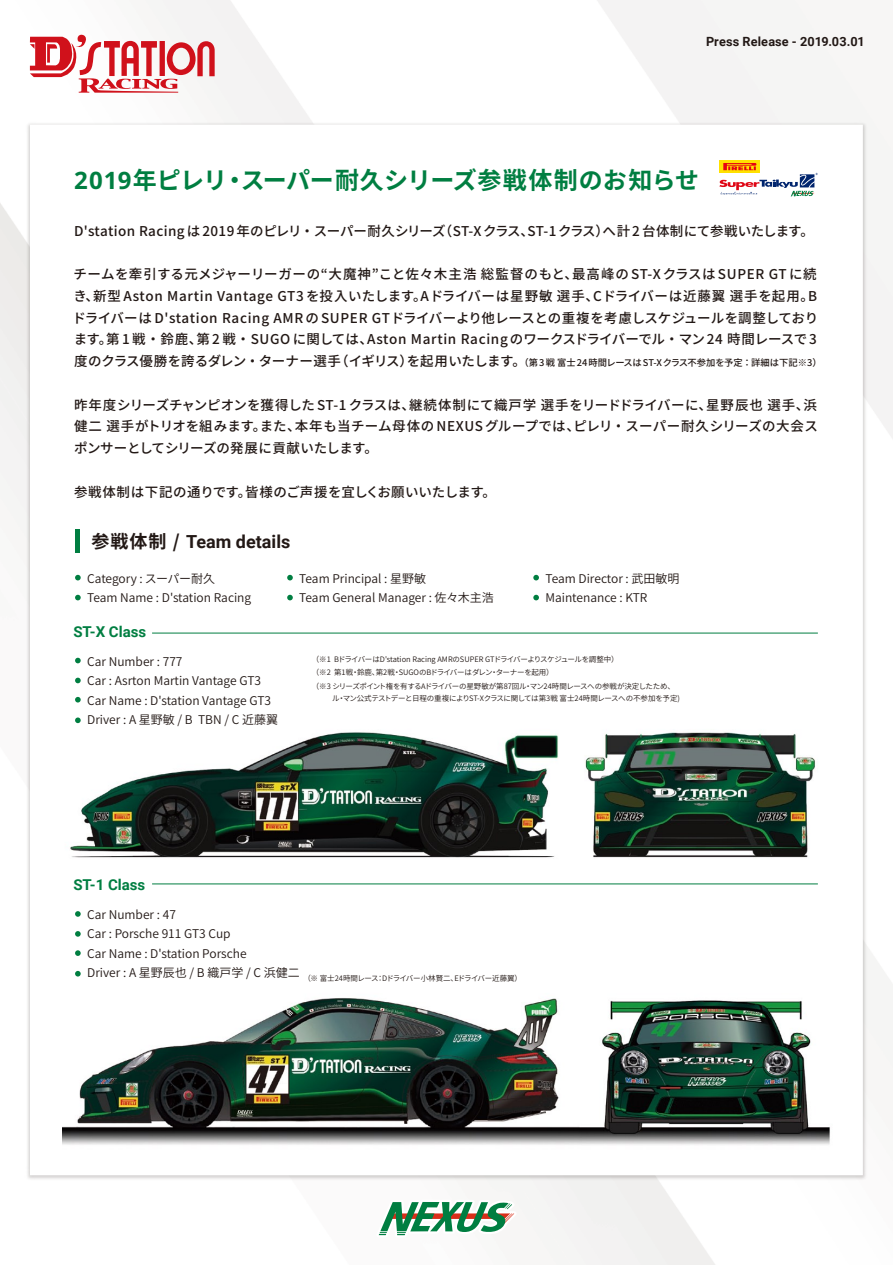
<style>
.page{position:relative;width:893px;height:1265px;background:#fff}
.page>*{position:absolute;margin:0;border:0;box-sizing:border-box;transform-origin:0 0}
.t1{font:700 24px "Spica Neue";letter-spacing:.01em;color:#007e41}
.t2{font:700 18px "Roboto";color:#221815}
.t3{font:700 15px "Roboto";color:#007e41}
.t4{font:500 13.5px/21.8px "Source Han Sans JP";letter-spacing:.01em;color:#221815;text-align:justify}
.t5{font:700 12.75px "Roboto";letter-spacing:.01em;color:#221815}
.t6{font:12px/19.5px "Source Han Sans JP";color:#221815}
.t7{font:500 9.3px "Source Han Sans JP";color:#221815}
.t8{font:7.5px/13.5px "Source Han Sans JP";letter-spacing:-.03em;color:#221815}
.s1{font-size:13.5px}
.s2{font-family:"Source Han Sans JP"}
</style>
<div class="page">
<img style="left:25px;top:121px;width:843px;height:1062px">
<div style="left:30px;top:125px;width:832px;height:1050px;background:#fff"></div>
<svg style="left:376px;top:1199px;width:140px;height:38px"></svg>
<img style="left:70px;top:723px;width:746px;height:135px">
<img style="left:63px;top:976px;width:767px;height:169px">
<svg style="left:30px;top:33px;width:185px;height:60px"></svg>
<hr style="left:75px;top:529px;width:4px;height:24px;background:#007e41">
<svg style="left:75px;top:575px;width:6px;height:5px"></svg>
<svg style="left:75px;top:595px;width:6px;height:5px"></svg>
<svg style="left:75px;top:657px;width:6px;height:6px"></svg>
<svg style="left:75px;top:677px;width:6px;height:6px"></svg>
<svg style="left:75px;top:697px;width:6px;height:5px"></svg>
<svg style="left:75px;top:717px;width:6px;height:6px"></svg>
<svg style="left:287px;top:575px;width:6px;height:5px"></svg>
<svg style="left:287px;top:595px;width:6px;height:5px"></svg>
<svg style="left:533px;top:575px;width:6px;height:5px"></svg>
<svg style="left:533px;top:595px;width:6px;height:5px"></svg>
<hr style="left:152px;top:632px;width:665px;height:1px;background:#007e41">
<svg style="left:75px;top:911px;width:6px;height:5px"></svg>
<svg style="left:75px;top:931px;width:6px;height:5px"></svg>
<svg style="left:75px;top:950px;width:6px;height:6px"></svg>
<svg style="left:75px;top:971px;width:6px;height:5px"></svg>
<hr style="left:152px;top:883px;width:665px;height:1px;background:#007e41">
<div style="left:719px;top:160px;width:41px;height:13px;background:#ffe100"></div>
<svg style="left:719px;top:163px;width:98px;height:34px"></svg>
<p class="t5" style="left:706px;top:32px;width:160px">Press Release - 2019.03.01</p>
<h1 class="t1" style="left:74px;top:162px;width:626px">2019年ピレリ・スーパー耐久シリーズ参戦体制のお知らせ</h1>
<p class="t4" style="left:74px;top:220px;width:741px">D'station Racing は 2019 年のピレリ・スーパー耐久シリーズ（ST-X クラス、ST-1 クラス）へ計 2 台体制にて参戦いたします。</p>
<p class="t4" style="left:72px;top:264px;width:747px">チームを牽引する元メジャーリーガーの“大魔神”こと佐々木主浩 総監督のもと、最高峰の ST-Xクラスは SUPER GT に続き、新型 Aston Martin Vantage GT3 を投入いたします。Aドライバーは星野敏 選手、Cドライバーは近藤翼 選手を起用。Bドライバーは D'station Racing AMR の SUPER GTドライバーより他レースとの重複を考慮しスケジュールを調整しております。第 1 戦・鈴鹿、第 2 戦・SUGO に関しては、Aston Martin Racingのワークスドライバーでル・マン24 時間レースで3</p>
<p class="t7" style="left:74px;top:357px;width:749px"><span class="s1">度のクラス優勝を誇るダレン・ターナー選手（イギリス）を起用いたします。</span>（第 3 戦 富士 24 時間レースは ST-Xクラス不参加を予定：詳細は下記※3）</p>
<p class="t4" style="left:74px;top:394px;width:745px">昨年度シリーズチャンピオンを獲得した ST-1 クラスは、継続体制にて織戸学 選手をリードドライバーに、星野辰也 選手、浜健二 選手がトリオを組みます。また、本年も当チーム母体の NEXUS グループでは、ピレリ・スーパー耐久シリーズの大会スポンサーとしてシリーズの発展に貢献いたします。</p>
<p class="t4" style="left:74px;top:481px;width:423px">参戦体制は下記の通りです。皆様のご声援を宜しくお願いいたします。</p>
<h2 class="t2" style="left:91px;top:529px;width:200px"><span class="s2">参戦体制 /</span> Team details</h2>
<p class="t6" style="left:87px;top:569px;width:165px">Category : スーパー耐久<br>Team Name : D'station Racing</p>
<p class="t3" style="left:73px;top:621px;width:74px">ST-X Class</p>
<p class="t6" style="left:87px;top:651px;width:192px">Car Number : 777<br>Car : Asrton Martin Vantage GT3<br>Car Name : D'station Vantage GT3<br>Driver : A 星野敏 / B TBN / C 近藤翼</p>
<p class="t6" style="left:299px;top:569px;width:196px">Team Principal : 星野敏<br>Team General Manager : 佐々木主浩</p>
<p class="t6" style="left:545px;top:569px;width:136px">Team Director : 武田敏明<br>Maintenance : KTR</p>
<p class="t8" style="left:312px;top:652px;width:364px">（※1 BドライバーはD'station Racing AMRのSUPER GTドライバーよりスケジュールを調整中）<br>（※2 第1戦・鈴鹿、第2戦・SUGOのBドライバーはダレン・ターナーを起用）<br>（※3 シリーズポイント権を有するAドライバーの星野敏が第87回ル・マン24時間レースへの参戦が決定したため、</p>
<p class="t8" style="left:332px;top:691px;width:349px">ル・マン公式テストデーと日程の重複によりST-Xクラスに関しては第3戦 富士24時間レースへの不参加を予定)</p>
<p class="t3" style="left:73px;top:874px;width:73px">ST-1 Class</p>
<p class="t6" style="left:87px;top:905px;width:214px">Car Number : 47<br>Car : Porsche 911 GT3 Cup<br>Car Name : D'station Porsche<br>Driver : A 星野辰也 / B 織戸学 / C 浜健二</p>
<p class="t8" style="left:303px;top:972px;width:220px">（※ 富士24時間レース：Dドライバー小林賢二、Eドライバー近藤翼）</p>
</div>
